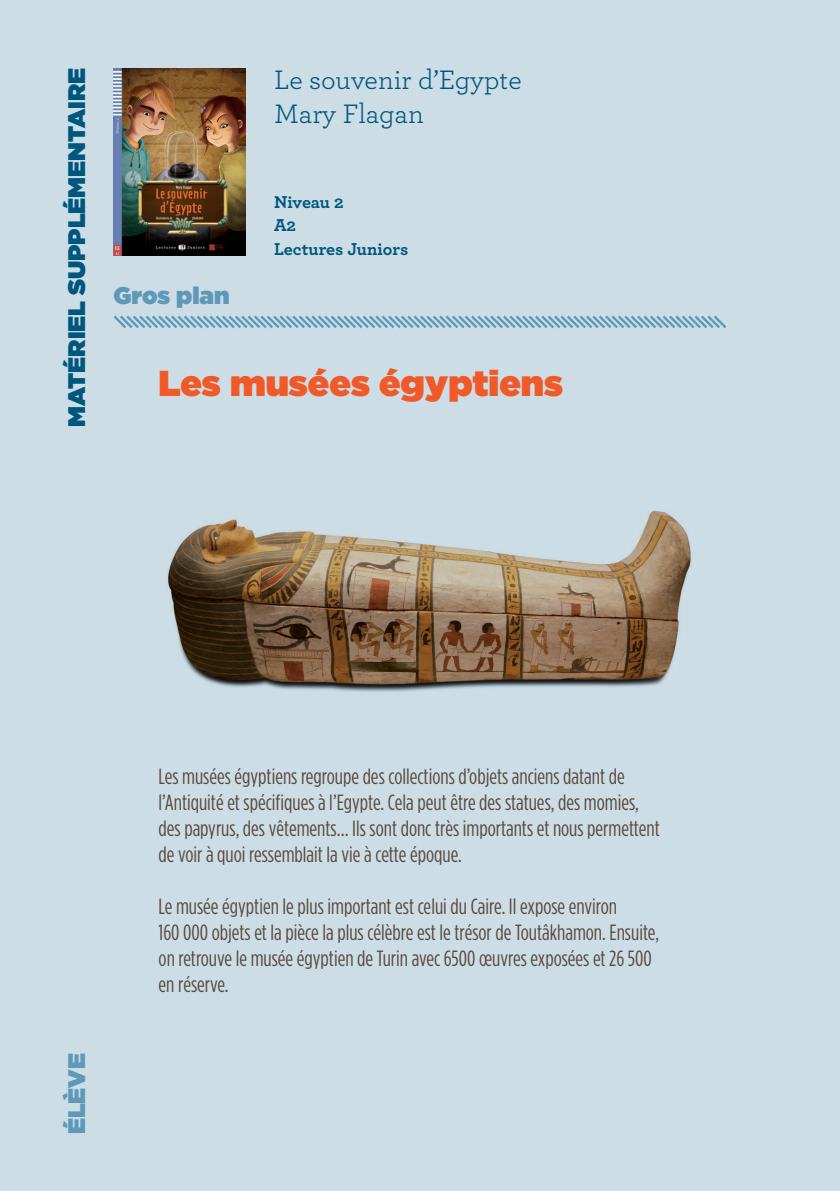
<style>
.page{position:relative;width:840px;height:1191px;background:#fff}
.page>*{position:absolute;margin:0;border:0;box-sizing:border-box;transform-origin:0 0}
.t1{font:900 36px "Gotham HTF";color:#f15929}
.t2{font:28px/33.6px "Archer";letter-spacing:-.005em;color:#00577e}
.t3{font:900 24px "Gotham HTF";color:#00577e}
.t4{font:900 24px "Gotham HTF";color:#5e99b8}
.t5{font:condensed 22px/26px "Gotham HTF";color:#594a41}
.t6{font:700 18px/23.6px "Archer";color:#00577e}
</style>
<div class="page">
<div style="left:0;top:0;width:839px;height:1191px;background:#cddde6"></div>
<img style="left:113px;top:68px;width:132px;height:187px">
<svg style="left:113px;top:315px;width:614px;height:14px"></svg>
<img style="left:168px;top:510px;width:523px;height:182px">
<p class="t3" style="left:63px;top:426px;width:360px;rotate:-90deg">MATÉRIEL SUPPLÉMENTAIRE</p>
<p class="t2" style="left:274px;top:62px;width:249px">Le souvenir d’Egypte<br>Mary Flagan</p>
<p class="t4" style="left:113px;top:282px;width:118px">Gros plan</p>
<p class="t6" style="left:274px;top:189px;width:136px">Niveau 2<br>A2<br>Lectures Juniors</p>
<h1 class="t1" style="left:158px;top:362px;width:405px">Les musées égyptiens</h1>
<p class="t4" style="left:63px;top:1134px;width:83px;rotate:-90deg">ÉLÈVE</p>
<p class="t5" style="left:158px;top:763px;width:502px">Les musées égyptiens regroupe des collections d’objets anciens datant de l’Antiquité et spécifiques à l’Egypte. Cela peut être des statues, des momies, des papyrus, des vêtements… Ils sont donc très importants et nous permettent de voir à quoi ressemblait la vie à cette époque.</p>
<p class="t5" style="left:158px;top:893px;width:501px">Le musée égyptien le plus important est celui du Caire. Il expose environ<br>160 000 objets et la pièce la plus célèbre est le trésor de Toutâkhamon. Ensuite, on retrouve le musée égyptien de Turin avec 6500 œuvres exposées et 26 500 en réserve.</p>
</div>
